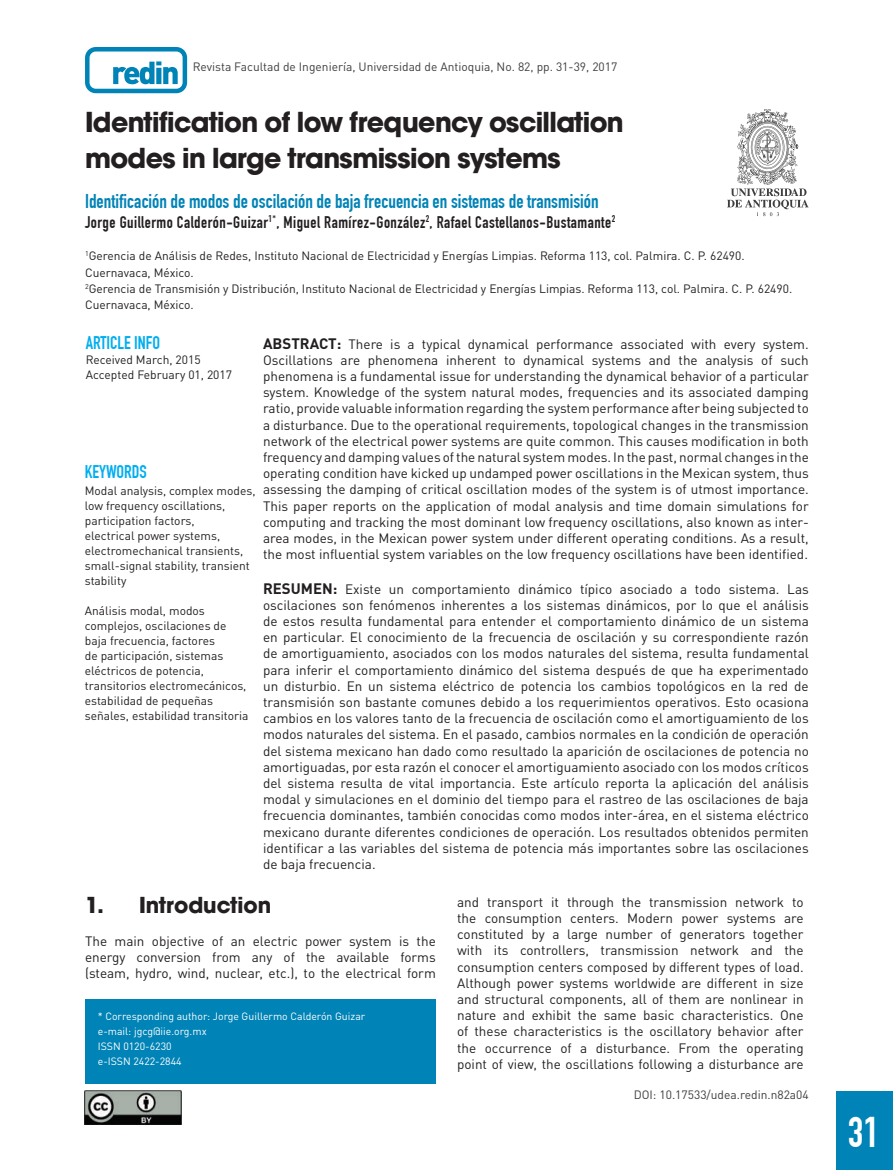
<style>
.page{position:relative;width:893px;height:1170px;background:#fff}
.page>*{position:absolute;margin:0;border:0;box-sizing:border-box;transform-origin:0 0}
.t1{font:700 42px "DIN Condensed";color:#fff}
.t2{font:700 30px/36px "Avant Garde Md ITC";letter-spacing:-.02em;color:#231f20}
.t3{font:700 24px "Avant Garde Md ITC";color:#231f20}
.t4{font:700 19.5px "DIN Condensed";color:#0083b6}
.t5{font:700 18px "DIN Condensed";color:#00aeef}
.t6{font:700 16.5px "DIN Condensed";letter-spacing:.03em;color:#231f20}
.t7{font:13.5px/16.2px "DIN Pro";color:#231f20;text-align:justify}
.t8{font:12px/15px "DIN Pro";color:#231f20}
.t9{font:12px "DIN Pro";color:#3e3e3f}
.t10{font:12px "DIN Pro";color:#3e3e3f}
.t11{font:10.5px/15px "DIN Pro";color:#fff}
.s1{font-weight:700;font-size:15px}
</style>
<div class="page">
<div style="left:837px;top:1090px;width:56px;height:79px;background:#0083b6"></div>
<div style="left:85px;top:999px;width:351px;height:84px;background:#0083b6"></div>
<svg style="left:727px;top:109px;width:82px;height:107px"></svg>
<img style="left:85px;top:1090px;width:97px;height:34px">
<svg style="left:85px;top:47px;width:102px;height:46px"></svg>
<p class="t9" style="left:193px;top:59px;width:426px">Revista Facultad de Ingeniería, Universidad de Antioquia, No. 82, pp. 31-39, 2017</p>
<h2 class="t2" style="left:85px;top:103px;width:540px">Identification of low frequency oscillation modes in large transmission systems</h2>
<h3 class="t4" style="left:85px;top:190px;width:515px">Identificación de modos de oscilación de baja frecuencia en sistemas de transmisión</h3>
<p class="t6" style="left:85px;top:212px;width:532px">Jorge Guillermo Calderón-Guizar<sup>1*</sup>, Miguel Ramírez-González<sup>2</sup>, Rafael Castellanos-Bustamante<sup>2</sup></p>
<p class="t8" style="left:85px;top:247px;width:709px;line-height:16.2px"><sup>1</sup>Gerencia de Análisis de Redes, Instituto Nacional de Electricidad y Energías Limpias. Reforma 113, col. Palmira. C. P. 62490.<br>Cuernavaca, México.<br><sup>2</sup>Gerencia de Transmisión y Distribución, Instituto Nacional de Electricidad y Energías Limpias. Reforma 113, col. Palmira. C. P. 62490.<br>Cuernavaca, México.</p>
<h3 class="t5" style="left:86px;top:332px;width:76px">ARTICLE INFO</h3>
<p class="t8" style="left:86px;top:351px;width:148px">Received March, 2015<br>Accepted February 01, 2017</p>
<h3 class="t5" style="left:85px;top:461px;width:64px">KEYWORDS</h3>
<p class="t8" style="left:85px;top:481px;width:172px">Modal analysis, complex modes, low frequency oscillations, participation factors,<br>electrical power systems, electromechanical transients, small-signal stability, transient stability</p>
<p class="t8" style="left:85px;top:601px;width:165px">Análisis modal, modos complejos, oscilaciones de baja frecuencia, factores<br>de participación, sistemas eléctricos de potencia, transitorios electromecánicos, estabilidad de pequeñas señales, estabilidad transitoria</p>
<p class="t7" style="left:263px;top:334px;width:547px"><span class="s1">ABSTRACT:</span> There is a typical dynamical performance associated with every system.<br>Oscillations are phenomena inherent to dynamical systems and the analysis of such phenomena is a fundamental issue for understanding the dynamical behavior of a particular system. Knowledge of the system natural modes, frequencies and its associated damping ratio, provide valuable information regarding the system performance after being subjected to a disturbance. Due to the operational requirements, topological changes in the transmission network of the electrical power systems are quite common. This causes modification in both frequency and damping values of the natural system modes. In the past, normal changes in the operating condition have kicked up undamped power oscillations in the Mexican system, thus assessing the damping of critical oscillation modes of the system is of utmost importance.<br>This paper reports on the application of modal analysis and time domain simulations for computing and tracking the most dominant low frequency oscillations, also known as inter&shy;area modes, in the Mexican power system under different operating conditions. As a result, the most influential system variables on the low frequency oscillations have been identified.</p>
<p class="t7" style="left:263px;top:579px;width:547px"><span class="s1">RESUMEN:</span> Existe un comportamiento dinámico típico asociado a todo sistema. Las oscilaciones son fenómenos inherentes a los sistemas dinámicos, por lo que el análisis de estos resulta fundamental para entender el comportamiento dinámico de un sistema en particular. El conocimiento de la frecuencia de oscilación y su correspondiente razón de amortiguamiento, asociados con los modos naturales del sistema, resulta fundamental para inferir el comportamiento dinámico del sistema después de que ha experimentado un disturbio. En un sistema eléctrico de potencia los cambios topológicos en la red de transmisión son bastante comunes debido a los requerimientos operativos. Esto ocasiona cambios en los valores tanto de la frecuencia de oscilación como el amortiguamiento de los modos naturales del sistema. En el pasado, cambios normales en la condición de operación del sistema mexicano han dado como resultado la aparición de oscilaciones de potencia no amortiguadas, por esta razón el conocer el amortiguamiento asociado con los modos críticos del sistema resulta de vital importancia. Este artículo reporta la aplicación del análisis modal y simulaciones en el dominio del tiempo para el rastreo de las oscilaciones de baja frecuencia dominantes, también conocidas como modos inter-área, en el sistema eléctrico mexicano durante diferentes condiciones de operación. Los resultados obtenidos permiten identificar a las variables del sistema de potencia más importantes sobre las oscilaciones de baja frecuencia.</p>
<h3 class="t3" style="left:85px;top:890px;width:188px">1. Introduction</h3>
<p class="t7" style="left:85px;top:931px;width:352px">The main objective of an electric power system is the energy conversion from any of the available forms (steam, hydro, wind, nuclear, etc.), to the electrical form</p>
<p class="t11" style="left:98px;top:1007px;width:269px">* Corresponding author: Jorge Guillermo Calderón Guizar e-mail: jgcg@iie.org.mx<br>ISSN 0120-6230<br>e-ISSN 2422-2844</p>
<p class="t7" style="left:457px;top:892px;width:348px">and transport it through the transmission network to the consumption centers. Modern power systems are constituted by a large number of generators together with its controllers, transmission network and the consumption centers composed by different types of load.<br>Although power systems worldwide are different in size and structural components, all of them are nonlinear in nature and exhibit the same basic characteristics. One of these characteristics is the oscillatory behavior after the occurrence of a disturbance. From the operating point of view, the oscillations following a disturbance are</p>
<p class="t10" style="left:634px;top:1085px;width:177px">DOI: 10.17533/udea.redin.n82a04</p>
<h1 class="t1" style="left:848px;top:1107px;width:33px">31</h1>
</div>
